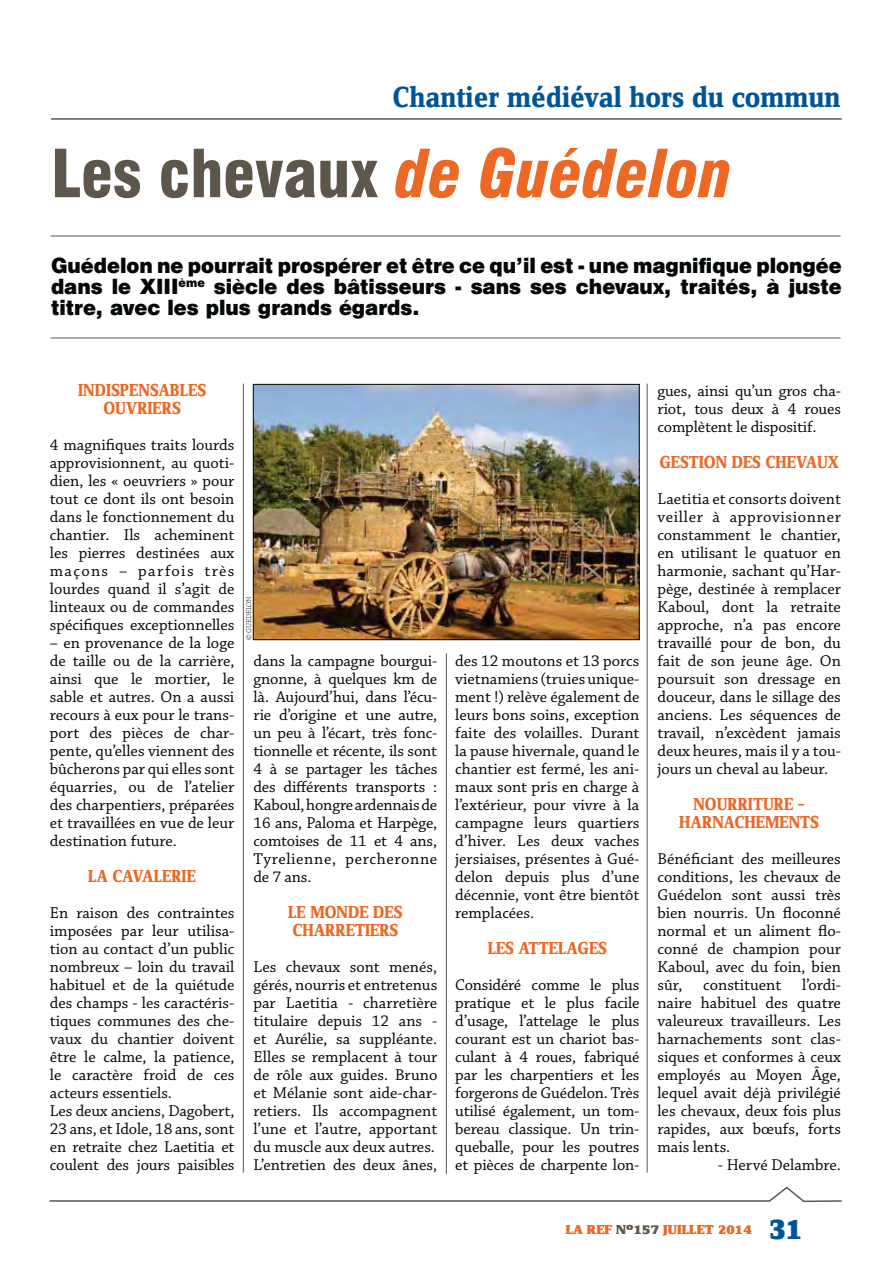
<style>
.page{position:relative;width:893px;height:1263px;background:#fff}
.page>*{position:absolute;margin:0;border:0;box-sizing:border-box;transform-origin:0 0}
.t1{font:900 condensed 64.5px "Swiss 721 BT";color:#5f564b}
.t2{font:30px "Zine Serif Dis Bold Roman Tf";color:#005498}
.t3{font:30px "Zine Serif Dis Black Roman Tf";color:#005498}
.t4{font:19.5px/21px "Swiss 721 BT Black No 2";color:#030806;text-align:justify}
.t5{font:18px/18px "Zine Serif Dis Bold Roman Tf";color:#eb6924;text-align:center}
.t6{font:16.5px/18px "Chaparral Pro";color:#030806;text-align:justify}
.t7{font:13.5px "Zine Serif Dis Black Roman Tf";letter-spacing:.01em;color:#eb6924;scale:1.1 1}
.t8{font:300 7.5px "Chaparral Pro";letter-spacing:-.02em;color:#030806}
.s1{font-style:italic;color:#eb6924}
.s2{color:#5f564b}
</style>
<div class="page">
<svg style="left:49px;top:1186px;width:793px;height:17px"></svg>
<hr style="left:51px;top:118px;width:791px;height:2px;background:#5f564b">
<hr style="left:647px;top:384px;width:1px;height:789px;background:#5f564b">
<hr style="left:243px;top:384px;width:1px;height:789px;background:#5f564b">
<hr style="left:50px;top:236px;width:790px;height:1px;background:#5f564b">
<hr style="left:50px;top:338px;width:790px;height:1px;background:#5f564b">
<hr style="left:446px;top:653px;width:1px;height:521px;background:#5f564b">
<img style="left:255px;top:386px;width:382px;height:252px">
<div style="left:253px;top:384px;width:386px;height:256px;border:1px solid #030806"></div>
<h2 class="t2" style="left:392px;top:85px;width:450px">Chantier médiéval hors du commun</h2>
<h1 class="t1" style="left:51px;top:147px;width:683px">Les chevaux <span class="s1">de Guédelon</span></h1>
<p class="t4" style="left:51px;top:256px;width:792px">Guédelon ne pourrait prospérer et être ce qu’il est - une magnifique plongée dans le XIII<sup>ème</sup> siècle des bâtisseurs - sans ses chevaux, traités, à juste titre, avec les plus grands égards.</p>
<p class="t5" style="left:78px;top:382px;width:129px">INDISPENSABLES<br>OUVRIERS</p>
<p class="t6" style="left:50px;top:437px;width:186px">4 magnifiques traits lourds approvisionnent, au quoti&shy;dien, les « oeuvriers » pour tout ce dont ils ont besoin dans le fonctionnement du chantier. Ils acheminent les pierres destinées aux maçons – parfois très lourdes quand il s’agit de linteaux ou de commandes spécifiques exceptionnelles</p>
<p class="t6" style="left:50px;top:635px;width:186px">– en provenance de la loge de taille ou de la carrière, ainsi que le mortier, le sable et autres. On a aussi recours à eux pour le trans&shy;port des pièces de char&shy;pente, qu’elles viennent des bûcherons par qui elles sont équarries, ou de l’atelier des charpentiers, préparées et travaillées en vue de leur destination future.</p>
<p class="t5" style="left:88px;top:868px;width:109px">LA CAVALERIE</p>
<p class="t6" style="left:50px;top:905px;width:186px;text-align:left">En raison des contraintes imposées par leur utilisa&shy;tion au contact d’un public nombreux – loin du travail habituel et de la quiétude des champs - les caractéris&shy;tiques communes des che&shy;vaux du chantier doivent être le calme, la patience, le caractère froid de ces acteurs essentiels.<br>Les deux anciens, Dagobert,<br>23 ans, et Idole, 18 ans, sont en retraite chez Laetitia et coulent des jours paisibles</p>
<p class="t8" style="left:244px;top:640px;width:45px;rotate:-90deg">© GUEDELON</p>
<p class="t6" style="left:253px;top:653px;width:185px">dans la campagne bourgui&shy;gnonne, à quelques km de là. Aujourd’hui, dans l’écu&shy;rie d’origine et une autre, un peu à l’écart, très fonc&shy;tionnelle et récente, ils sont 4 à se partager les tâches des différents transports :<br>Kaboul, hongre ardennais de 16 ans, Paloma et Harpège, comtoises de 11 et 4 ans, Tyrelienne, percheronne de 7 ans.</p>
<p class="t5" style="left:288px;top:904px;width:116px;text-align:left">LE MONDE DES<br>CHARRETIERS</p>
<p class="t6" style="left:253px;top:959px;width:185px;text-align:left">Les chevaux sont menés, gérés, nourris et entretenus par Laetitia - charretière titulaire depuis 12 ans - et Aurélie, sa suppléante.<br>Elles se remplacent à tour de rôle aux guides. Bruno et Mélanie sont aide-char&shy;retiers. Ils accompagnent l’une et l’autre, apportant du muscle aux deux autres.<br>L’entretien des deux ânes,</p>
<p class="t6" style="left:455px;top:653px;width:186px">des 12 moutons et 13 porcs vietnamiens (truies unique&shy;ment !) relève également de leurs bons soins, exception faite des volailles. Durant la pause hivernale, quand le chantier est fermé, les ani&shy;maux sont pris en charge à l’extérieur, pour vivre à la campagne leurs quartiers d’hiver. Les deux vaches jersiaises, présentes à Gué&shy;delon depuis plus d’une décennie, vont être bientôt remplacées.</p>
<p class="t5" style="left:488px;top:940px;width:121px">LES ATTELAGES</p>
<p class="t6" style="left:455px;top:977px;width:186px">Considéré comme le plus pratique et le plus facile d’usage, l’attelage le plus courant est un chariot bas&shy;culant à 4 roues, fabriqué par les charpentiers et les forgerons de Guédelon. Très utilisé également, un tom&shy;bereau classique. Un trin&shy;queballe, pour les poutres et pièces de charpente lon-</p>
<p class="t6" style="left:657px;top:383px;width:185px">gues, ainsi qu’un gros cha&shy;riot, tous deux à 4 roues complètent le dispositif.</p>
<p class="t5" style="left:659px;top:454px;width:181px">GESTION DES CHEVAUX</p>
<p class="t6" style="left:657px;top:491px;width:185px">Laetitia et consorts doivent veiller à approvisionner constamment le chantier, en utilisant le quatuor en harmonie, sachant qu’Har&shy;pège, destinée à remplacer Kaboul, dont la retraite approche, n’a pas encore travaillé pour de bon, du fait de son jeune âge. On poursuit son dressage en douceur, dans le sillage des anciens. Les séquences de travail, n’excèdent jamais deux heures, mais il y a tou&shy;jours un cheval au labeur.</p>
<p class="t5" style="left:679px;top:796px;width:141px">NOURRITURE –<br>HARNACHEMENTS</p>
<p class="t6" style="left:657px;top:851px;width:185px">Bénéficiant des meilleures conditions, les chevaux de Guédelon sont aussi très bien nourris. Un floconné normal et un aliment flo&shy;conné de champion pour Kaboul, avec du foin, bien sûr,</p>
<p class="t6" style="left:657px;top:977px;width:185px;text-indent:145px">l’ordi&shy;naire habituel des quatre valeureux travailleurs. Les harnachements sont clas&shy;siques et conformes à ceux employés au Moyen Âge, lequel avait déjà privilégié les chevaux, deux fois plus rapides, aux bœufs, forts mais lents.</p>
<p class="t6" style="left:718px;top:1157px;width:125px">- Hervé Delambre.</p>
<p class="t6" style="left:703px;top:977px;width:80px">constituent</p>
<p class="t7" style="left:566px;top:1225px;width:171px">LA REF <span class="s2">N°157</span> JUILLET 2014</p>
<h2 class="t3" style="left:769px;top:1219px;width:35px">31</h2>
</div>
